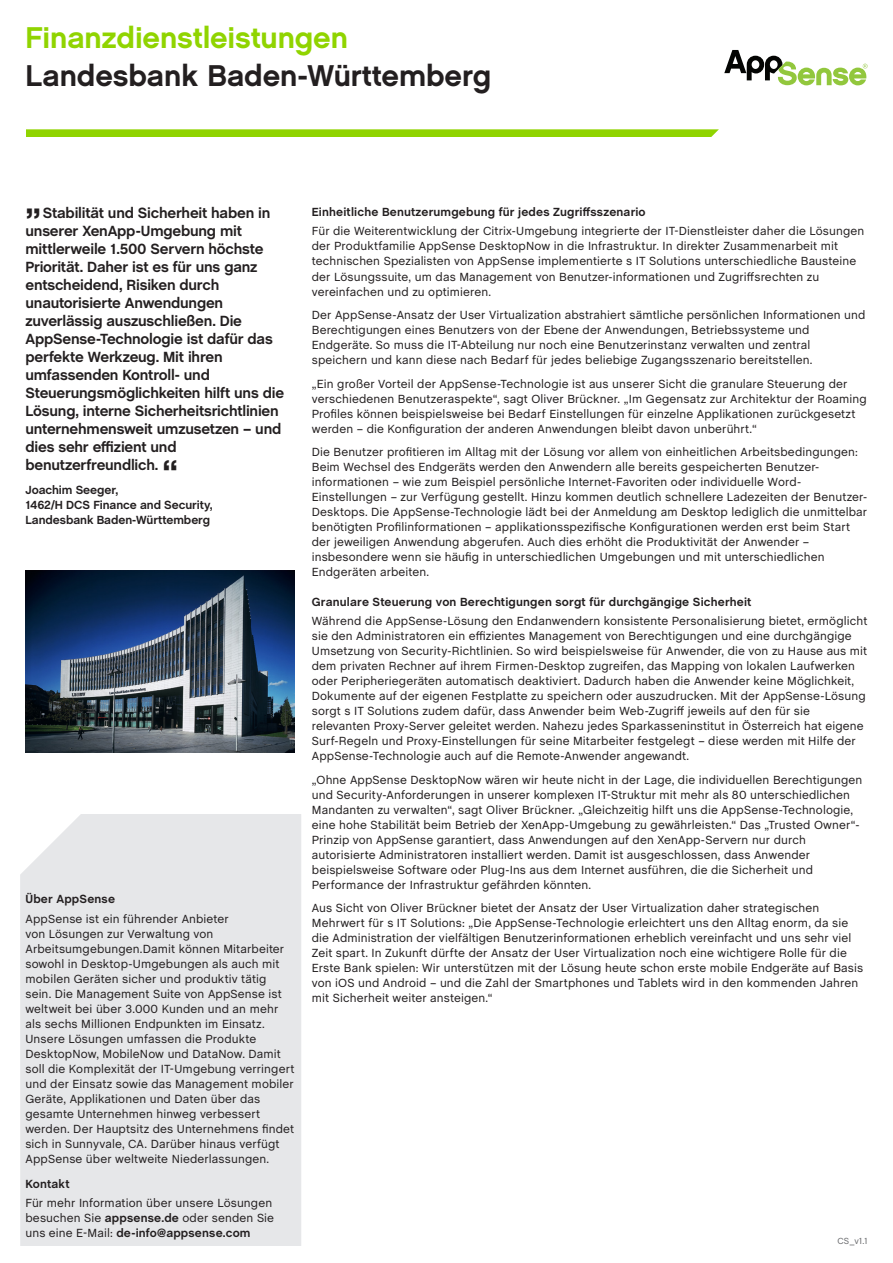
<style>
.page{position:relative;width:893px;height:1263px;background:#fff}
.page>*{position:absolute;margin:0;border:0;box-sizing:border-box;transform-origin:0 0}
.Body_Copy{font:700 36px "Chalet";color:#231f20}
.Document_Title{font:30px "Chalet New York Nineteen Sixty";letter-spacing:-.005em;color:#231f20}
.Document_Title-2{font:30px "Chalet New York Nineteen Sixty";letter-spacing:-.005em;color:#90d400}
.Body_Copy-2{font:700 15px/18px "Chalet";letter-spacing:-.015em;color:#231f20}
.Body_Copy-3{font:12px/15px "Chalet";letter-spacing:.01em;color:#231f20}
.Heading_2{font:12px/15px "Chalet";letter-spacing:.01em;color:#231f20}
.Body_Copy-4{font:700 12px/15px "Chalet";letter-spacing:.01em;color:#231f20}
.Heading_2-2{font:700 12px "Chalet";letter-spacing:.015em;color:#231f20}
.Heading_2-3{font:9px "Chalet";color:#6c6d70}
.s1{font-weight:700}
</style>
<div class="page">
<img style="left:25px;top:571px;width:269px;height:182px">
<svg style="left:724px;top:50px;width:143px;height:35px"></svg>
<svg style="left:26px;top:129px;width:693px;height:8px;background:#95d50c"></svg>
<div style="left:20px;top:814px;width:281px;height:432px;background:#e6e7e9"></div>
<p class="Document_Title-2" style="left:26px;top:19px;width:324px">Finanzdienstleistungen</p>
<p class="Document_Title" style="left:26px;top:56px;width:467px">Landesbank Baden-Württemberg</p>
<p class="Body_Copy-2" style="left:26px;top:205px;width:260px;text-indent:17px">Stabilität und Sicherheit haben in unserer XenApp-Umgebung mit mittlerweile 1.500 Servern höchste<br>Priorität. Daher ist es für uns ganz entscheidend, Risiken durch unautorisierte Anwendungen zuverlässig auszuschließen. Die<br>AppSense-Technologie ist dafür das perfekte Werkzeug. Mit ihren umfassenden Kontroll- und<br>Steuerungsmöglichkeiten hilft uns die<br>Lösung, interne Sicherheitsrichtlinien unternehmensweit umzusetzen – und dies sehr effizient und benutzerfreundlich.</p>
<p class="Body_Copy" style="left:26px;top:199px;width:17px">”</p>
<p class="Body_Copy" style="left:162px;top:451px;width:17px">“</p>
<p class="Body_Copy-4" style="left:26px;top:483px;width:189px">Joachim Seeger,<br>1462/H DCS Finance and Security,<br>Landesbank Baden-Württemberg</p>
<p class="Heading_2-2" style="left:25px;top:892px;width:91px">Über AppSense</p>
<p class="Heading_2" style="left:25px;top:911px;width:270px">AppSense ist ein führender Anbieter<br>von Lösungen zur Verwaltung von Arbeitsumgebungen.Damit können Mitarbeiter sowohl in Desktop-Umgebungen als auch mit mobilen Geräten sicher und produktiv tätig sein. Die Management Suite von AppSense ist weltweit bei über 3.000 Kunden und an mehr als sechs Millionen Endpunkten im Einsatz.<br>Unsere Lösungen umfassen die Produkte DesktopNow, MobileNow und DataNow. Damit soll die Komplexität der IT-Umgebung verringert und der Einsatz sowie das Management mobiler Geräte, Applikationen und Daten über das gesamte Unternehmen hinweg verbessert werden. Der Hauptsitz des Unternehmens findet sich in Sunnyvale, CA. Darüber hinaus verfügt AppSense über weltweite Niederlassungen.</p>
<p class="Heading_2-2" style="left:25px;top:1177px;width:46px">Kontakt</p>
<p class="Heading_2" style="left:25px;top:1196px;width:250px">Für mehr Information über unsere Lösungen besuchen Sie <span class="s1">appsense.de</span> oder senden Sie uns eine E-Mail: <span class="s1">de-info@appsense.com</span></p>
<p class="Body_Copy-4" style="left:312px;top:205px;width:335px">Einheitliche Benutzerumgebung für jedes Zugriffsszenario</p>
<p class="Body_Copy-3" style="left:312px;top:224px;width:554px">Für die Weiterentwicklung der Citrix-Umgebung integrierte der IT-Dienstleister daher die Lösungen der Produktfamilie AppSense DesktopNow in die Infrastruktur. In direkter Zusammenarbeit mit technischen Spezialisten von AppSense implementierte s IT Solutions unterschiedliche Bausteine der Lösungssuite, um das Management von Benutzer-informationen und Zugriffsrechten zu vereinfachen und zu optimieren.</p>
<p class="Body_Copy-3" style="left:312px;top:308px;width:555px">Der AppSense-Ansatz der User Virtualization abstrahiert sämtliche persönlichen Informationen und Berechtigungen eines Benutzers von der Ebene der Anwendungen, Betriebssysteme und Endgeräte. So muss die IT-Abteilung nur noch eine Benutzerinstanz verwalten und zentral speichern und kann diese nach Bedarf für jedes beliebige Zugangsszenario bereitstellen.</p>
<p class="Body_Copy-3" style="left:312px;top:376px;width:557px">„Ein großer Vorteil der AppSense-Technologie ist aus unserer Sicht die granulare Steuerung der verschiedenen Benutzeraspekte“, sagt Oliver Brückner. „Im Gegensatz zur Architektur der Roaming Profiles können beispielsweise bei Bedarf Einstellungen für einzelne Applikationen zurückgesetzt werden – die Konfiguration der anderen Anwendungen bleibt davon unberührt.“</p>
<p class="Body_Copy-3" style="left:312px;top:445px;width:557px">Die Benutzer profitieren im Alltag mit der Lösung vor allem von einheitlichen Arbeitsbedingungen:<br>Beim Wechsel des Endgeräts werden den Anwendern alle bereits gespeicherten Benutzer&shy;informationen – wie zum Beispiel persönliche Internet-Favoriten oder individuelle Word-Einstellungen – zur Verfügung gestellt. Hinzu kommen deutlich schnellere Ladezeiten der Benutzer-Desktops. Die AppSense-Technologie lädt bei der Anmeldung am Desktop lediglich die unmittelbar benötigten Profilinformationen – applikationsspezifische Konfigurationen werden erst beim Start der jeweiligen Anwendung abgerufen. Auch dies erhöht die Produktivität der Anwender – insbesondere wenn sie häufig in unterschiedlichen Umgebungen und mit unterschiedlichen Endgeräten arbeiten.</p>
<p class="Body_Copy-4" style="left:312px;top:595px;width:441px">Granulare Steuerung von Berechtigungen sorgt für durchgängige Sicherheit</p>
<p class="Body_Copy-3" style="left:312px;top:614px;width:557px">Während die AppSense-Lösung den Endanwendern konsistente Personalisierung bietet, ermöglicht sie den Administratoren ein effizientes Management von Berechtigungen und eine durchgängige Umsetzung von Security-Richtlinien. So wird beispielsweise für Anwender, die von zu Hause aus mit dem privaten Rechner auf ihrem Firmen-Desktop zugreifen, das Mapping von lokalen Laufwerken oder Peripheriegeräten automatisch deaktiviert. Dadurch haben die Anwender keine Möglichkeit, Dokumente auf der eigenen Festplatte zu speichern oder auszudrucken. Mit der AppSense-Lösung sorgt s IT Solutions zudem dafür, dass Anwender beim Web-Zugriff jeweils auf den für sie relevanten Proxy-Server geleitet werden. Nahezu jedes Sparkasseninstitut in Österreich hat eigene Surf-Regeln und Proxy-Einstellungen für seine Mitarbeiter festgelegt – diese werden mit Hilfe der AppSense-Technologie auch auf die Remote-Anwender angewandt.</p>
<p class="Body_Copy-3" style="left:312px;top:772px;width:552px">„Ohne AppSense DesktopNow wären wir heute nicht in der Lage, die individuellen Berechtigungen und Security-Anforderungen in unserer komplexen IT-Struktur mit mehr als 80 unterschiedlichen Mandanten zu verwalten“, sagt Oliver Brückner. „Gleichzeitig hilft uns die AppSense-Technologie, eine hohe Stabilität beim Betrieb der XenApp-Umgebung zu gewährleisten.“ Das „Trusted Owner“- Prinzip von AppSense garantiert, dass Anwendungen auf den XenApp-Servern nur durch autorisierte Administratoren installiert werden. Damit ist ausgeschlossen, dass Anwender beispielsweise Software oder Plug-Ins aus dem Internet ausführen, die die Sicherheit und Performance der Infrastruktur gefährden könnten.</p>
<p class="Body_Copy-3" style="left:312px;top:901px;width:553px">Aus Sicht von Oliver Brückner bietet der Ansatz der User Virtualization daher strategischen Mehrwert für s IT Solutions: „Die AppSense-Technologie erleichtert uns den Alltag enorm, da sie die Administration der vielfältigen Benutzerinformationen erheblich vereinfacht und uns sehr viel Zeit spart. In Zukunft dürfte der Ansatz der User Virtualization noch eine wichtigere Rolle für die Erste Bank spielen: Wir unterstützen mit der Lösung heute schon erste mobile Endgeräte auf Basis von iOS und Android – und die Zahl der Smartphones und Tablets wird in den kommenden Jahren mit Sicherheit weiter ansteigen.“</p>
<p class="Heading_2-3" style="left:837px;top:1236px;width:32px">CS_v1.1</p>
</div>
